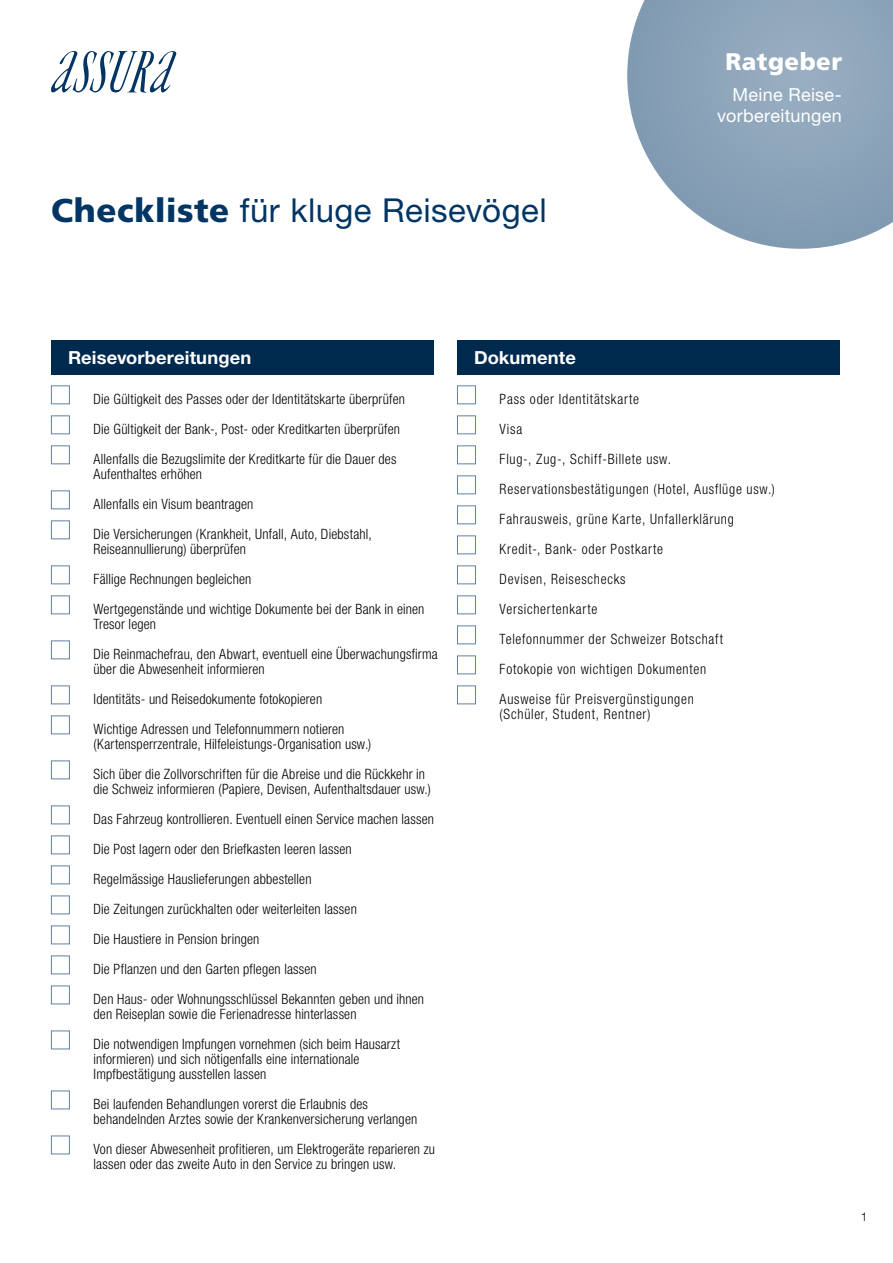
<style>
.page{position:relative;width:893px;height:1263px;background:#fff}
.page>*{position:absolute;margin:0;border:0;box-sizing:border-box;transform-origin:0 0}
.t1{font:33px "Helvetica Neue LT";letter-spacing:.015em;color:#003564}
.t2{font:900 24px "Frutiger";letter-spacing:.02em;color:#fff}
.t3{font:700 18px "Helvetica Neue LT";letter-spacing:.005em;color:#fff}
.t4{font:18px/21px "Helvetica Neue LT";letter-spacing:.015em;color:#fff;text-align:right}
.t5{font:300 condensed 14.25px/30px "Helvetica Neue LT";letter-spacing:.015em;color:#000}
.t6{font:300 condensed 14.25px/30px "Helvetica Neue LT";letter-spacing:.05em;color:#000}
.t7{font:300 12px "Helvetica Neue LT";color:#000}
.s1{font-family:"Frutiger";font-weight:900}
</style>
<div class="page">
<svg style="left:51px;top:51px;width:125px;height:42px"></svg>
<svg style="left:627px;top:0;width:266px;height:249px;background:#98adc1"></svg>
<div style="left:51px;top:340px;width:383px;height:34px;background:#00294e"></div>
<div style="left:51px;top:385px;width:19px;height:19px;border:1px solid #6581a2"></div>
<div style="left:51px;top:415px;width:19px;height:19px;border:1px solid #6581a2"></div>
<div style="left:51px;top:445px;width:19px;height:19px;border:1px solid #6581a2"></div>
<div style="left:51px;top:490px;width:19px;height:19px;border:1px solid #6581a2"></div>
<div style="left:51px;top:520px;width:19px;height:19px;border:1px solid #6581a2"></div>
<div style="left:51px;top:565px;width:19px;height:19px;border:1px solid #6581a2"></div>
<div style="left:51px;top:595px;width:19px;height:19px;border:1px solid #6581a2"></div>
<div style="left:51px;top:640px;width:19px;height:19px;border:1px solid #6581a2"></div>
<div style="left:51px;top:685px;width:19px;height:19px;border:1px solid #6581a2"></div>
<div style="left:51px;top:715px;width:19px;height:19px;border:1px solid #6581a2"></div>
<div style="left:51px;top:760px;width:19px;height:19px;border:1px solid #6581a2"></div>
<div style="left:51px;top:805px;width:19px;height:19px;border:1px solid #6581a2"></div>
<div style="left:51px;top:835px;width:19px;height:19px;border:1px solid #6581a2"></div>
<div style="left:51px;top:865px;width:19px;height:19px;border:1px solid #6581a2"></div>
<div style="left:51px;top:895px;width:19px;height:19px;border:1px solid #6581a2"></div>
<div style="left:51px;top:925px;width:19px;height:19px;border:1px solid #6581a2"></div>
<div style="left:51px;top:955px;width:19px;height:19px;border:1px solid #6581a2"></div>
<div style="left:51px;top:985px;width:19px;height:19px;border:1px solid #6581a2"></div>
<div style="left:51px;top:1030px;width:19px;height:19px;border:1px solid #6581a2"></div>
<div style="left:51px;top:1090px;width:19px;height:19px;border:1px solid #6581a2"></div>
<div style="left:51px;top:1135px;width:19px;height:19px;border:1px solid #6581a2"></div>
<div style="left:457px;top:340px;width:383px;height:34px;background:#00294e"></div>
<div style="left:457px;top:385px;width:19px;height:19px;border:1px solid #6581a2"></div>
<div style="left:457px;top:415px;width:19px;height:19px;border:1px solid #6581a2"></div>
<div style="left:457px;top:445px;width:19px;height:19px;border:1px solid #6581a2"></div>
<div style="left:457px;top:475px;width:19px;height:19px;border:1px solid #6581a2"></div>
<div style="left:457px;top:505px;width:19px;height:19px;border:1px solid #6581a2"></div>
<div style="left:457px;top:535px;width:19px;height:19px;border:1px solid #6581a2"></div>
<div style="left:457px;top:565px;width:19px;height:19px;border:1px solid #6581a2"></div>
<div style="left:457px;top:595px;width:19px;height:19px;border:1px solid #6581a2"></div>
<div style="left:457px;top:625px;width:19px;height:19px;border:1px solid #6581a2"></div>
<div style="left:457px;top:655px;width:19px;height:19px;border:1px solid #6581a2"></div>
<div style="left:457px;top:685px;width:19px;height:19px;border:1px solid #6581a2"></div>
<h1 class="t1" style="left:51px;top:190px;width:497px"><span class="s1">Checkliste</span> für kluge Reisevögel</h1>
<h2 class="t2" style="left:726px;top:47px;width:118px">Ratgeber</h2>
<p class="t4" style="left:717px;top:84px;width:126px">Meine Reise&shy;vorbereitungen</p>
<p class="t3" style="left:68px;top:347px;width:185px">Reisevorbereitungen</p>
<p class="t5" style="left:94px;top:384px;width:313px">Die Gültigkeit des Passes oder der Identitätskarte überprüfen<br>Die Gültigkeit der Bank-, Post- oder Kreditkarten überprüfen<br>Allenfalls die Bezugslimite der Kreditkarte für die Dauer des</p>
<p class="t5" style="left:94px;top:459px;width:280px">Aufenthaltes erhöhen<br>Allenfalls ein Visum beantragen<br>Die Versicherungen (Krankheit, Unfall, Auto, Diebstahl,</p>
<p class="t5" style="left:94px;top:534px;width:332px">Reiseannullierung) überprüfen<br>Fällige Rechnungen begleichen<br>Wertgegenstände und wichtige Dokumente bei der Bank in einen</p>
<p class="t5" style="left:94px;top:609px;width:346px">Tresor legen<br>Die Reinmachefrau, den Abwart, eventuell eine Überwachungsfirma</p>
<p class="t5" style="left:94px;top:654px;width:252px">über die Abwesenheit informieren<br>Identitäts- und Reisedokumente fotokopieren<br>Wichtige Adressen und Telefonnummern notieren</p>
<p class="t5" style="left:94px;top:729px;width:333px">(Kartensperrzentrale, Hilfeleistungs-Organisation usw.)<br>Sich über die Zollvorschriften für die Abreise und die Rückkehr in</p>
<p class="t5" style="left:94px;top:774px;width:342px">die Schweiz informieren (Papiere, Devisen, Aufenthaltsdauer usw.)<br>Das Fahrzeug kontrollieren. Eventuell einen Service machen lassen Die Post lagern oder den Briefkasten leeren lassen<br>Regelmässige Hauslieferungen abbestellen<br>Die Zeitungen zurückhalten oder weiterleiten lassen<br>Die Haustiere in Pension bringen<br>Die Pflanzen und den Garten pflegen lassen<br>Den Haus- oder Wohnungsschlüssel Bekannten geben und ihnen</p>
<p class="t5" style="left:94px;top:999px;width:308px">den Reiseplan sowie die Ferienadresse hinterlassen<br>Die notwendigen Impfungen vornehmen (sich beim Hausarzt</p>
<p class="t5" style="left:94px;top:1052px;width:267px;line-height:15px">informieren) und sich nötigenfalls eine internationale<br>Impfbestätigung ausstellen lassen</p>
<p class="t5" style="left:94px;top:1097px;width:325px;line-height:15px">Bei laufenden Behandlungen vorerst die Erlaubnis des behandelnden Arztes sowie der Krankenversicherung verlangen</p>
<p class="t5" style="left:94px;top:1142px;width:343px;line-height:15px">Von dieser Abwesenheit profitieren, um Elektrogeräte reparieren zu lassen oder das zweite Auto in den Service zu bringen usw.</p>
<p class="t3" style="left:474px;top:347px;width:103px">Dokumente</p>
<p class="t6" style="left:500px;top:384px;width:277px">Pass oder Identitätskarte<br>Visa<br>Flug-, Zug-, Schiff-Billete usw.<br>Reservationsbestätigungen (Hotel, Ausflüge usw.)<br>Fahrausweis, grüne Karte, Unfallerklärung<br>Kredit-, Bank- oder Postkarte<br>Devisen, Reiseschecks<br>Versichertenkarte<br>Telefonnummer der Schweizer Botschaft<br>Fotokopie von wichtigen Dokumenten<br>Ausweise für Preisvergünstigungen</p>
<p class="t6" style="left:500px;top:699px;width:152px">(Schüler, Student, Rentner)</p>
<p class="t7" style="left:861px;top:1210px;width:8px">1</p>
</div>
